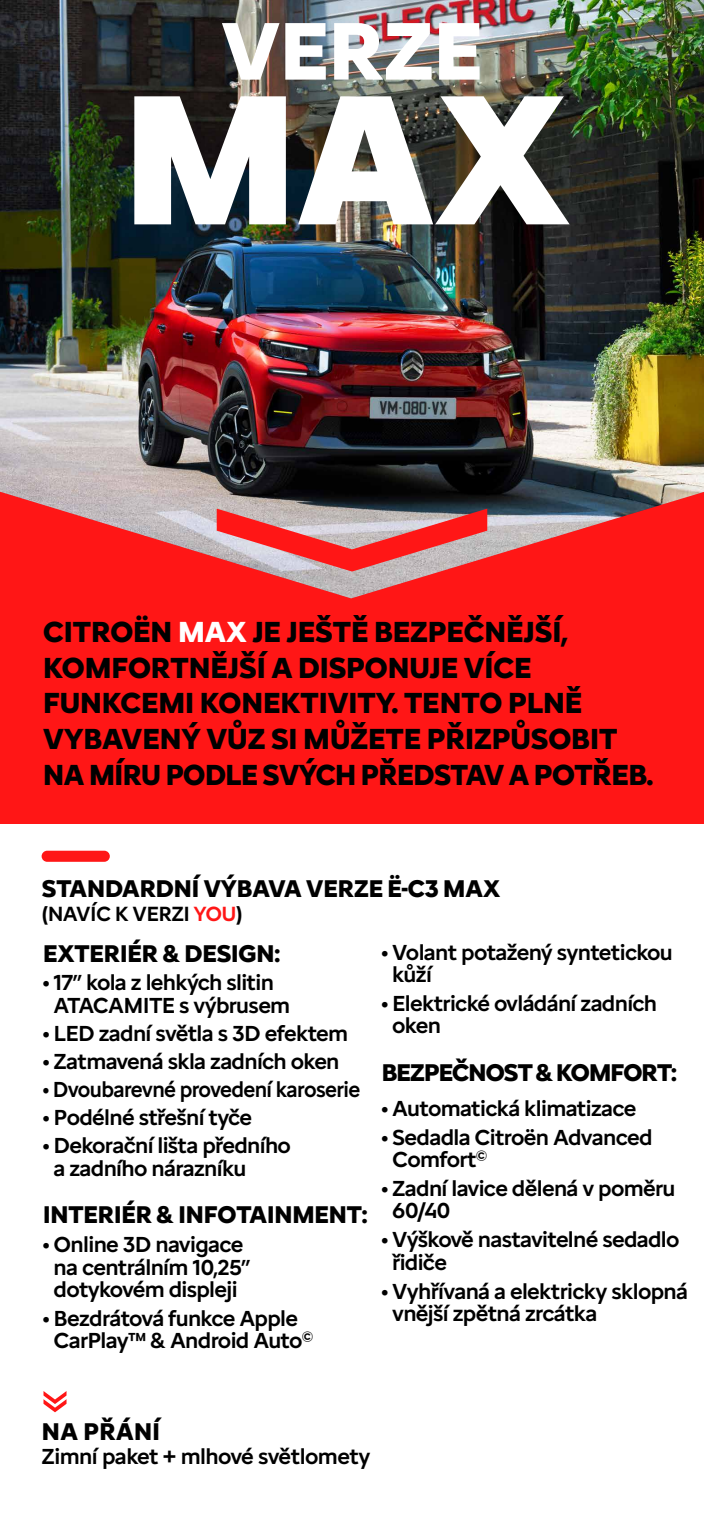
<style>
.page{position:relative;width:704px;height:1523px;background:#fff}
.page>*{position:absolute;margin:0;border:0;box-sizing:border-box;transform-origin:0 0}
.t1{font:700 84.38px "Citroen Type Latin";letter-spacing:-.025em;color:#fff}
.t2{font:700 30px/35.6px "Citroen Type Latin";letter-spacing:-.025em;color:#000}
.t3{font:700 25px "Citroen Type Latin";letter-spacing:-.03em;color:#000}
.t4{font:700 25px "Citroen Type Latin";letter-spacing:-.06em;color:#000}
.t5{font:500 22.5px/22.5px "Citroen Type Latin";letter-spacing:-.03em;color:#000}
.t6{font:500 22.5px "Citroen Type Latin";letter-spacing:-.03em;color:#000;scale:.94 1}
.t7{font:500 21.25px "Citroen Type Latin";letter-spacing:-.03em;color:#000}
.s1{color:#fff}
.s2{color:#ff1616}
</style>
<div class="page">
<div style="left:0;top:440px;width:703px;height:384px;background:#ff1616"></div>
<img style="left:0;top:0;width:703px;height:598px">
<svg style="left:216px;top:508px;width:271px;height:63px"></svg>
<svg style="left:134px;top:96px;width:152px;height:128px"></svg>
<svg style="left:298px;top:96px;width:271px;height:128px"></svg>
<div style="left:42px;top:850px;width:68px;height:12px;background:#ff1616;border-radius:6px"></div>
<svg style="left:43px;top:1391px;width:23px;height:21px"></svg>
<h1 class="t1" style="left:220px;top:-13px;width:264px">VERZE</h1>
<h2 class="t2" style="left:43px;top:611px;width:612px">CITROËN <span class="s1">MAX</span> JE JEŠTĚ BEZPEČNĚJŠÍ, KOMFORTNĚJŠÍ A DISPONUJE VÍCE FUNKCEMI KONEKTIVITY. TENTO PLNĚ VYBAVENÝ VŮZ SI MŮŽETE PŘIZPŮSOBIT NA MÍRU PODLE SVÝCH PŘEDSTAV A POTŘEB.</h2>
<p class="t3" style="left:42px;top:870px;width:460px">STANDARDNÍ VÝBAVA VERZE Ë-C3 MAX</p>
<p class="t7" style="left:42px;top:897px;width:202px">(NAVÍC K VERZI <span class="s2">YOU</span>)</p>
<p class="t3" style="left:43px;top:934px;width:239px">EXTERIÉR &amp; DESIGN:</p>
<p class="t5" style="left:53px;top:969px;width:238px;text-indent:-11px">• 17” kola z lehkých slitin<br>ATACAMITE s výbrusem</p>
<p class="t5" style="left:43px;top:1020px;width:307px">• LED zadní světla s 3D efektem</p>
<p class="t5" style="left:43px;top:1048px;width:298px">• Zatmavená skla zadních oken</p>
<p class="t6" style="left:43px;top:1072px;width:339px">• Dvoubarevné provedení karoserie</p>
<p class="t5" style="left:43px;top:1104px;width:211px">• Podélné střešní tyče</p>
<p class="t5" style="left:53px;top:1132px;width:239px;text-indent:-11px">• Dekorační lišta předního a zadního nárazníku</p>
<p class="t3" style="left:43px;top:1196px;width:326px">INTERIÉR &amp; INFOTAINMENT:</p>
<p class="t5" style="left:43px;top:1231px;width:209px;text-align:center">• Online 3D navigace na centrálním 10,25” dotykovém displeji</p>
<p class="t5" style="left:53px;top:1305px;width:261px;text-indent:-11px">• Bezdrátová funkce Apple<br>CarPlay™ &amp; Android Auto<sup>©</sup></p>
<p class="t5" style="left:392px;top:938px;width:282px;text-indent:-11px">• Volant potažený syntetickou kůží</p>
<p class="t5" style="left:392px;top:990px;width:266px;text-indent:-11px">• Elektrické ovládání zadních oken</p>
<p class="t4" style="left:381px;top:1053px;width:297px">BEZPEČNOST &amp; KOMFORT:</p>
<p class="t5" style="left:381px;top:1095px;width:256px">• Automatická klimatizace</p>
<p class="t5" style="left:392px;top:1123px;width:262px;text-indent:-11px">• Sedadla Citroën Advanced<br>Comfort<sup>©</sup></p>
<p class="t5" style="left:392px;top:1175px;width:285px;text-indent:-11px">• Zadní lavice dělená v poměru<br>60/40</p>
<p class="t5" style="left:392px;top:1226px;width:289px;text-indent:-11px">• Výškově nastavitelné sedadlo řidiče</p>
<p class="t5" style="left:392px;top:1277px;width:297px;text-indent:-11px">• Vyhřívaná a elektricky sklopná vnější zpětná zrcátka</p>
<p class="t3" style="left:42px;top:1412px;width:120px">NA PŘÁNÍ</p>
<p class="t5" style="left:42px;top:1443px;width:330px">Zimní paket + mlhové světlomety</p>
</div>
